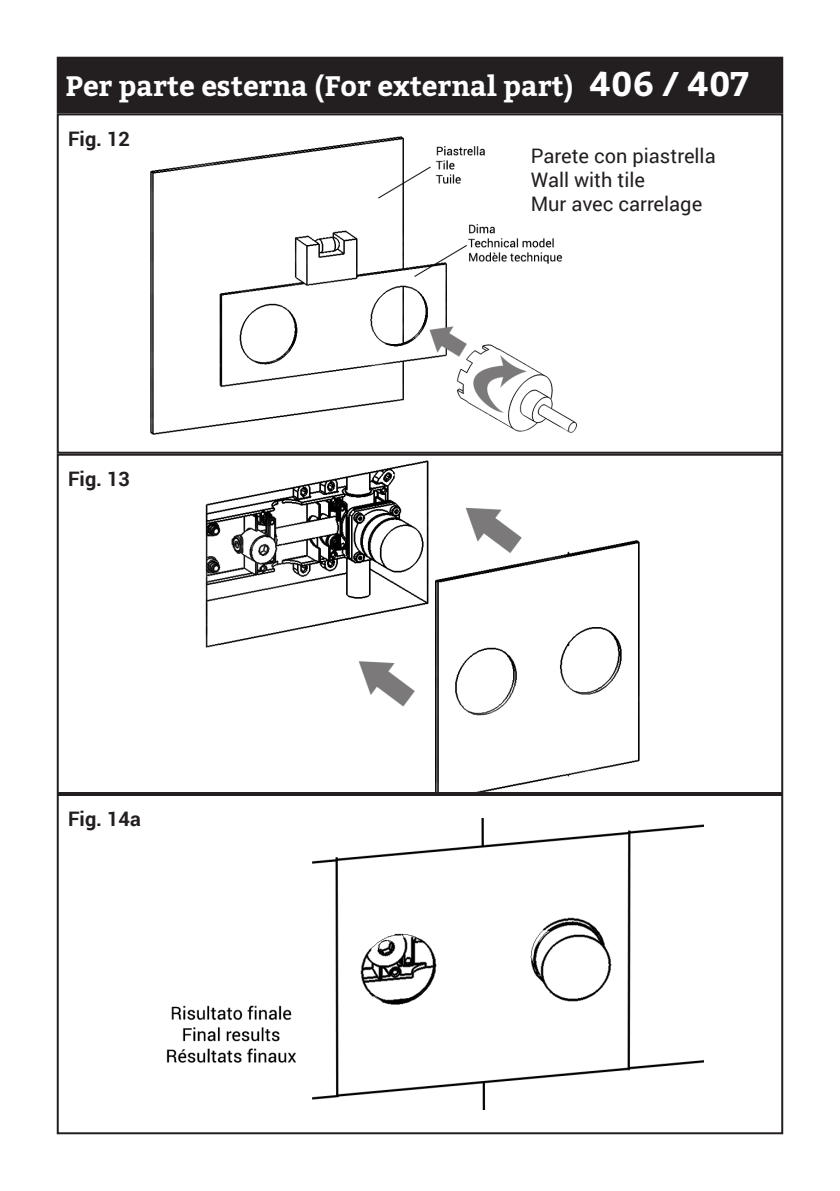
<style>
.page{position:relative;width:840px;height:1191px;background:#fff}
.page>*{position:absolute;margin:0;border:0;box-sizing:border-box;transform-origin:0 0}
.t1{font:700 28px "Bitter";color:#fff}
.t2{font:20px "Roboto";color:#231f20}
.t3{font:700 20px "Roboto";color:#231f20}
.s1{font-size:34px}
</style>
<div class="page">
<img style="left:150px;top:136px;width:427px;height:299px">
<div style="left:57px;top:113px;width:725px;height:341px;border:2px solid #231f20"></div>
<div style="left:58px;top:58px;width:723px;height:54px;background:#231f20"></div>
<div style="left:57px;top:57px;width:725px;height:56px;border:2px solid #231f20"></div>
<img style="left:205px;top:460px;width:435px;height:331px">
<div style="left:57px;top:454px;width:725px;height:340px;border:2px solid #231f20"></div>
<img style="left:166px;top:818px;width:537px;height:292px">
<div style="left:57px;top:794px;width:725px;height:340px;border:2px solid #231f20"></div>
<p class="t1" style="left:65px;top:69px;width:684px">Per parte esterna (For external part) <span class="s1">406 / 407</span></p>
<p class="t3" style="left:68px;top:124px;width:63px">Fig. 12</p>
<p class="t3" style="left:68px;top:465px;width:63px">Fig. 13</p>
<p class="t3" style="left:68px;top:805px;width:74px">Fig. 14a</p>
<p class="t2" style="left:530px;top:142px;width:186px">Parete con piastrella</p>
<p class="t2" style="left:530px;top:166px;width:116px">Wall with tile</p>
<p class="t2" style="left:530px;top:190px;width:173px">Mur avec carrelage</p>
</div>
